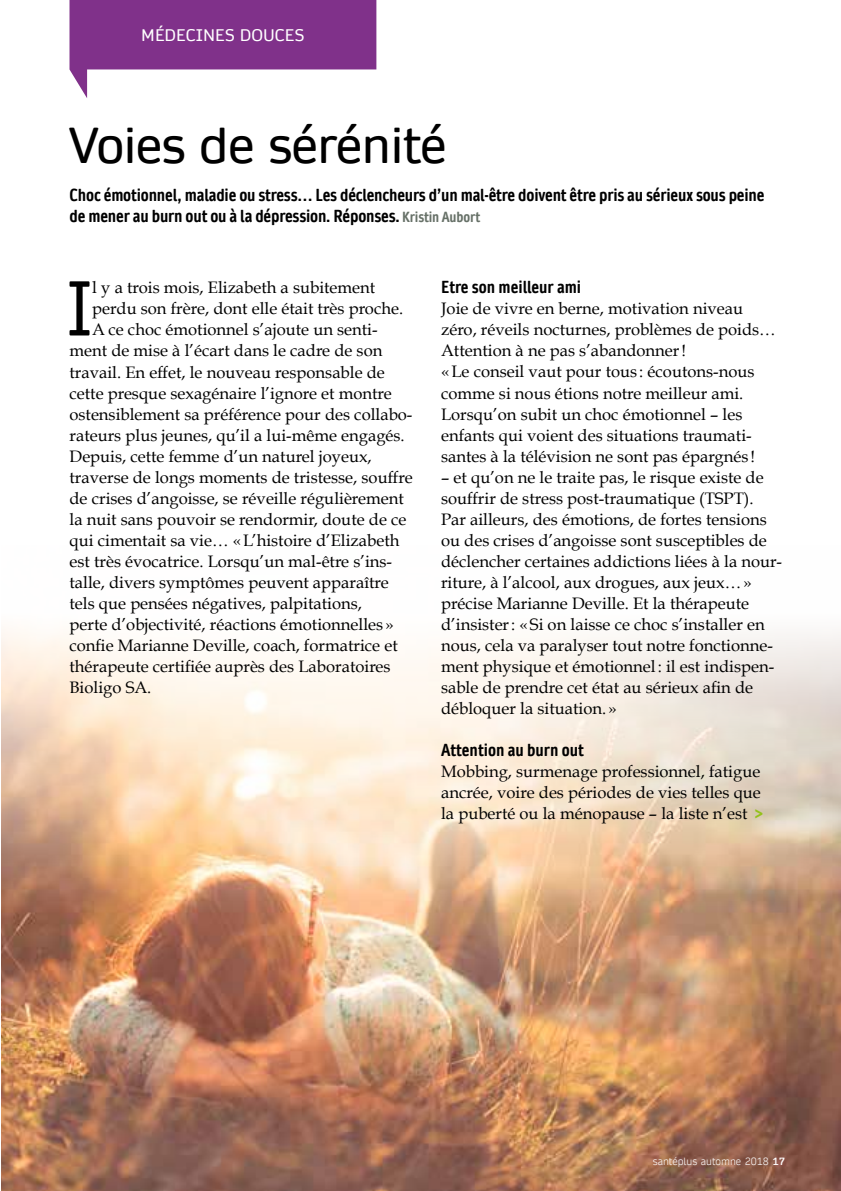
<style>
.page{position:relative;width:841px;height:1191px;background:#fff}
.page>*{position:absolute;margin:0;border:0;box-sizing:border-box;transform-origin:0 0}
.t1{font:condensed 74px "Daytona Pro";color:#000}
.t2{font:48.2px "Daytona Pro";letter-spacing:-.02em;color:#000}
.t3{font:16.6px/21px "Book Antiqua";color:#000}
.t4{font:700 condensed 16.6px/21px "Daytona Pro";letter-spacing:-.01em;color:#000}
.t5{font:16px "Daytona Pro";color:#fff}
.t6{font:300 10px "Daytona Pro";color:#fff}
.s1{font-size:14px;color:#677168}
.s2{font-family:"Daytona Pro";font-weight:700;font-stretch:condensed;color:#94c11a}
.s3{font-weight:600}
</style>
<div class="page">
<img style="left:1px;top:629px;width:839px;height:562px">
<svg style="left:69px;top:0;width:307px;height:98px"></svg>
<p class="t5" style="left:141px;top:25px;width:165px">MÉDECINES DOUCES</p>
<h2 class="t2" style="left:68px;top:113px;width:380px">Voies de sérénité</h2>
<p class="t4" style="left:69px;top:184px;width:696px">Choc émotionnel, maladie ou stress… Les déclencheurs d’un mal-être doivent être pris au sérieux sous peine de mener au burn out ou à la dépression. Réponses. <span class="s1">Kristin Aubort</span></p>
<h1 class="t1" style="left:67px;top:260px;width:27px">I</h1>
<p class="t3" style="left:92px;top:277px;width:284px">l y a trois mois, Elizabeth a subitement</p>
<p class="t3" style="left:92px;top:298px;width:312px">perdu son frère, dont elle était très proche.</p>
<p class="t3" style="left:92px;top:319px;width:287px">A ce choc émotionnel s’ajoute un senti-</p>
<p class="t3" style="left:69px;top:340px;width:314px">ment de mise à l’écart dans le cadre de son</p>
<p class="t3" style="left:69px;top:361px;width:317px">travail. En effet, le nouveau responsable de</p>
<p class="t3" style="left:69px;top:382px;width:324px">cette presque sexagénaire l’ignore et montre</p>
<p class="t3" style="left:69px;top:403px;width:344px">ostensiblement sa préférence pour des collabo-</p>
<p class="t3" style="left:69px;top:424px;width:337px">rateurs plus jeunes, qu’il a lui-même engagés.</p>
<p class="t3" style="left:69px;top:445px;width:304px">Depuis, cette femme d’un naturel joyeux,</p>
<p class="t3" style="left:69px;top:466px;width:344px">traverse de longs moments de tristesse, souffre</p>
<p class="t3" style="left:69px;top:487px;width:336px">de crises d’angoisse, se réveille régulièrement</p>
<p class="t3" style="left:69px;top:508px;width:338px">la nuit sans pouvoir se rendormir, doute de ce</p>
<p class="t3" style="left:69px;top:529px;width:331px">qui cimentait sa vie… «L’histoire d’Elizabeth</p>
<p class="t3" style="left:69px;top:550px;width:324px">est très évocatrice. Lorsqu’un mal-être s’ins-</p>
<p class="t3" style="left:69px;top:571px;width:321px">talle, divers symptômes peuvent apparaître</p>
<p class="t3" style="left:69px;top:592px;width:294px">tels que pensées négatives, palpitations,</p>
<p class="t3" style="left:69px;top:613px;width:325px">perte d’objectivité, réactions émotionnelles»</p>
<p class="t3" style="left:69px;top:634px;width:330px">confie Marianne Deville, coach, formatrice et</p>
<p class="t3" style="left:69px;top:655px;width:322px">thérapeute certifiée auprès des Laboratoires</p>
<p class="t3" style="left:69px;top:676px;width:83px">Bioligo SA.</p>
<p class="t4" style="left:441px;top:277px;width:142px">Etre son meilleur ami</p>
<p class="t3" style="left:441px;top:298px;width:336px">Joie de vivre en berne, motivation niveau zéro, réveils nocturnes, problèmes de poids… Attention à ne pas s’abandonner!<br>«Le conseil vaut pour tous : écoutons-nous comme si nous étions notre meilleur ami.<br>Lorsqu’on subit un choc émotionnel – les enfants qui voient des situations traumati&shy;santes à la télévision ne sont pas épargnés !</p>
<p class="t3" style="left:441px;top:466px;width:342px">– et qu’on ne le traite pas, le risque existe de souffrir de stress post-traumatique (TSPT).<br>Par ailleurs, des émotions, de fortes tensions ou des crises d’angoisse sont susceptibles de déclencher certaines addictions liées à la nour&shy;riture, à l’alcool, aux drogues, aux jeux…» précise Marianne Deville. Et la thérapeute d’insister: «Si on laisse ce choc s’installer en nous, cela va paralyser tout notre fonctionne&shy;ment physique et émotionnel: il est indispen&shy;sable de prendre cet état au sérieux afin de débloquer la situation.»</p>
<p class="t4" style="left:441px;top:739px;width:144px">Attention au burn out</p>
<p class="t3" style="left:441px;top:760px;width:324px">Mobbing, surmenage professionnel, fatigue ancrée, voire des périodes de vies telles que la puberté ou la ménopause – la liste n’est <span class="s2">&gt;</span></p>
<p class="t6" style="left:652px;top:1154px;width:134px">santéplus automne 2018 <span class="s3">17</span></p>
</div>
